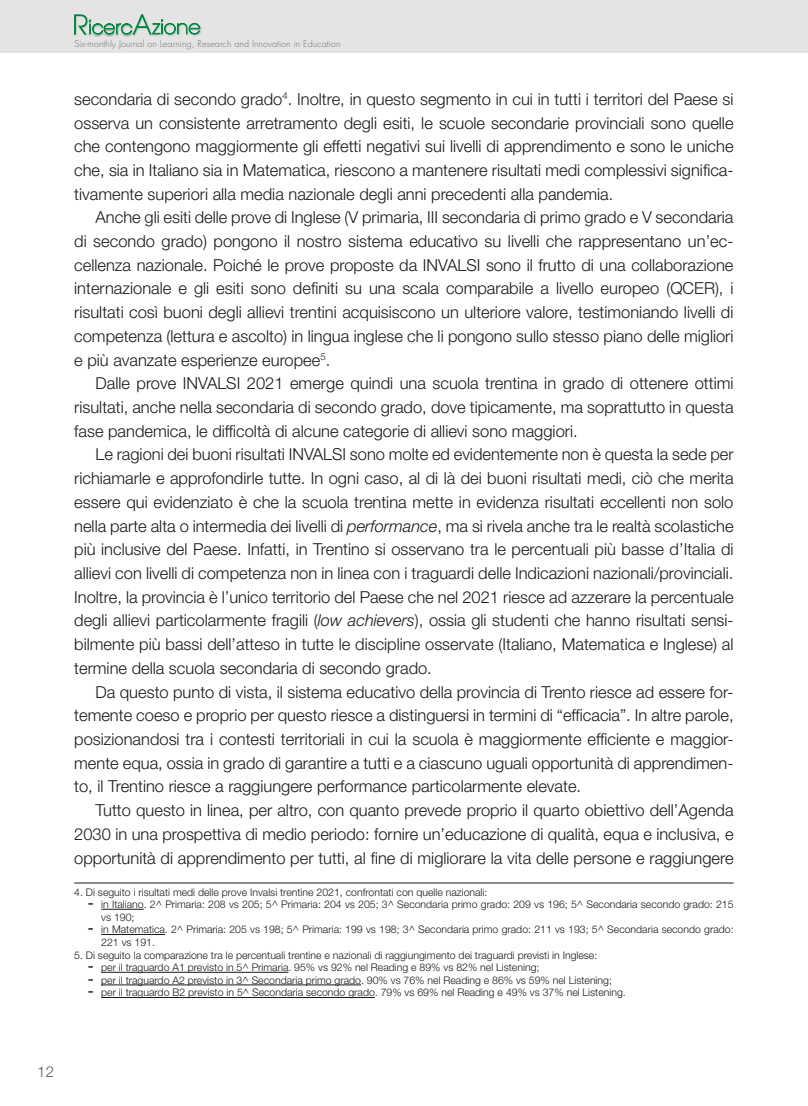
<style>
.page{position:relative;width:808px;height:1106px;background:#fff}
.page>*{position:absolute;margin:0;border:0;box-sizing:border-box;transform-origin:0 0}
.t1{font:300 16.5px/23.7px "Helvetica Neue LT Std";color:#1a181c;text-align:justify}
.t2{font:300 15px "Helvetica Neue CE";color:#595a5b}
.t3{font:300 10.5px/12.6px "Helvetica Neue LT Std";color:#1a181c}
.t4{font:300 9px "Futura";letter-spacing:.01em;color:#707173}
.s1{font-style:italic}
.s2{font-family:"Times New Roman";font-weight:400;font-size:18px}
</style>
<div class="page">
<div style="left:0;top:0;width:808px;height:53px;background:#e4e4e5"></div>
<div style="left:72px;top:14px;width:18px;height:23px;background:#1a181c;opacity:.3"></div>
<div style="left:87px;top:18px;width:48px;height:19px;background:#1a181c;opacity:.5"></div>
<div style="left:131px;top:13px;width:23px;height:24px;background:#1a181c;opacity:.3"></div>
<div style="left:150px;top:18px;width:53px;height:19px;background:#1a181c;opacity:.3"></div>
<svg style="left:74px;top:14px;width:126px;height:21px"></svg>
<hr style="left:74px;top:882px;width:659px;height:1px;background:#1a181c">
<hr style="left:101px;top:909px;width:43px;height:1px;background:#1a181c">
<hr style="left:101px;top:934px;width:64px;height:1px;background:#1a181c">
<hr style="left:101px;top:972px;width:187px;height:1px;background:#1a181c">
<hr style="left:101px;top:984px;width:260px;height:1px;background:#1a181c">
<hr style="left:101px;top:997px;width:274px;height:1px;background:#1a181c">
<p class="t4" style="left:74px;top:38px;width:268px">Six-monthly Journal on Learning, Research and Innovation in Education</p>
<p class="t1" style="left:74px;top:87px;width:661px">secondaria di secondo grado<sup>4</sup>. Inoltre, in questo segmento in cui in tutti i territori del Paese si osserva un consistente arretramento degli esiti, le scuole secondarie provinciali sono quelle che contengono maggiormente gli effetti negativi sui livelli di apprendimento e sono le uniche che, sia in Italiano sia in Matematica, riescono a mantenere risultati medi complessivi significa&shy;tivamente superiori alla media nazionale degli anni precedenti alla pandemia.</p>
<p class="t1" style="left:74px;top:205px;width:661px;text-indent:21px">Anche gli esiti delle prove di Inglese (V primaria, III secondaria di primo grado e V secondaria di secondo grado) pongono il nostro sistema educativo su livelli che rappresentano un’ec&shy;cellenza nazionale. Poiché le prove proposte da INVALSI sono il frutto di una collaborazione internazionale e gli esiti sono definiti su una scala comparabile a livello europeo (QCER), i risultati così buoni degli allievi trentini acquisiscono un ulteriore valore, testimoniando livelli di competenza (lettura e ascolto) in lingua inglese che li pongono sullo stesso piano delle migliori e più avanzate esperienze europee<sup>5</sup>.</p>
<p class="t1" style="left:74px;top:371px;width:661px;text-indent:21px">Dalle prove INVALSI 2021 emerge quindi una scuola trentina in grado di ottenere ottimi risultati, anche nella secondaria di secondo grado, dove tipicamente, ma soprattutto in questa fase pandemica, le difficoltà di alcune categorie di allievi sono maggiori.</p>
<p class="t1" style="left:74px;top:442px;width:661px;text-indent:21px">Le ragioni dei buoni risultati INVALSI sono molte ed evidentemente non è questa la sede per richiamarle e approfondirle tutte. In ogni caso, al di là dei buoni risultati medi, ciò che merita essere qui evidenziato è che la scuola trentina mette in evidenza risultati eccellenti non solo nella parte alta o intermedia dei livelli di <span class="s1">performance</span>, ma si rivela anche tra le realtà scolastiche più inclusive del Paese. Infatti, in Trentino si osservano tra le percentuali più basse d’Italia di allievi con livelli di competenza non in linea con i traguardi delle Indicazioni nazionali/provinciali.<br>Inoltre, la provincia è l’unico territorio del Paese che nel 2021 riesce ad azzerare la percentuale degli allievi particolarmente fragili (<span class="s1">low achievers</span>), ossia gli studenti che hanno risultati sensi&shy;bilmente più bassi dell’atteso in tutte le discipline osservate (Italiano, Matematica e Inglese) al termine della scuola secondaria di secondo grado.</p>
<p class="t1" style="left:74px;top:679px;width:661px;text-indent:21px">Da questo punto di vista, il sistema educativo della provincia di Trento riesce ad essere for&shy;temente coeso e proprio per questo riesce a distinguersi in termini di “efficacia”. In altre parole, posizionandosi tra i contesti territoriali in cui la scuola è maggiormente efficiente e maggior&shy;mente equa, ossia in grado di garantire a tutti e a ciascuno uguali opportunità di apprendimen&shy;to, il Trentino riesce a raggiungere performance particolarmente elevate.</p>
<p class="t1" style="left:74px;top:797px;width:661px;text-indent:21px">Tutto questo in linea, per altro, con quanto prevede proprio il quarto obiettivo dell’Agenda 2030 in una prospettiva di medio periodo: fornire un’educazione di qualità, equa e inclusiva, e opportunità di apprendimento per tutti, al fine di migliorare la vita delle persone e raggiungere</p>
<p class="t3" style="left:74px;top:885px;width:415px">4. Di seguito i risultati medi delle prove Invalsi trentine 2021, confrontati con quelle nazionali:</p>
<p class="t3" style="left:101px;top:898px;width:634px;text-indent:-14px"><span class="s2">-</span> in Italiano. 2^ Primaria: 208 vs 205; 5^ Primaria: 204 vs 205; 3^ Secondaria primo grado: 209 vs 196; 5^ Secondaria secondo grado: 215 vs 190;</p>
<p class="t3" style="left:101px;top:923px;width:634px;text-indent:-14px"><span class="s2">-</span> in Matematica. 2^ Primaria: 205 vs 198; 5^ Primaria: 199 vs 198; 3^ Secondaria primo grado: 211 vs 193; 5^ Secondaria secondo grado:<br>221 vs 191.</p>
<p class="t3" style="left:74px;top:948px;width:525px">5. Di seguito la comparazione tra le percentuali trentine e nazionali di raggiungimento dei traguardi previsti in Inglese:</p>
<p class="t3" style="left:88px;top:961px;width:453px"><span class="s2">-</span> per il traguardo A1 previsto in 5^ Primaria. 95% vs 92% nel Reading e 89% vs 82% nel Listening;</p>
<p class="t3" style="left:88px;top:973px;width:526px"><span class="s2">-</span> per il traguardo A2 previsto in 3^ Secondaria primo grado. 90% vs 76% nel Reading e 86% vs 59% nel Listening;</p>
<p class="t3" style="left:88px;top:986px;width:540px"><span class="s2">-</span> per il traguardo B2 previsto in 5^ Secondaria secondo grado. 79% vs 69% nel Reading e 49% vs 37% nel Listening.</p>
<p class="t2" style="left:37px;top:1062px;width:18px">12</p>
</div>
